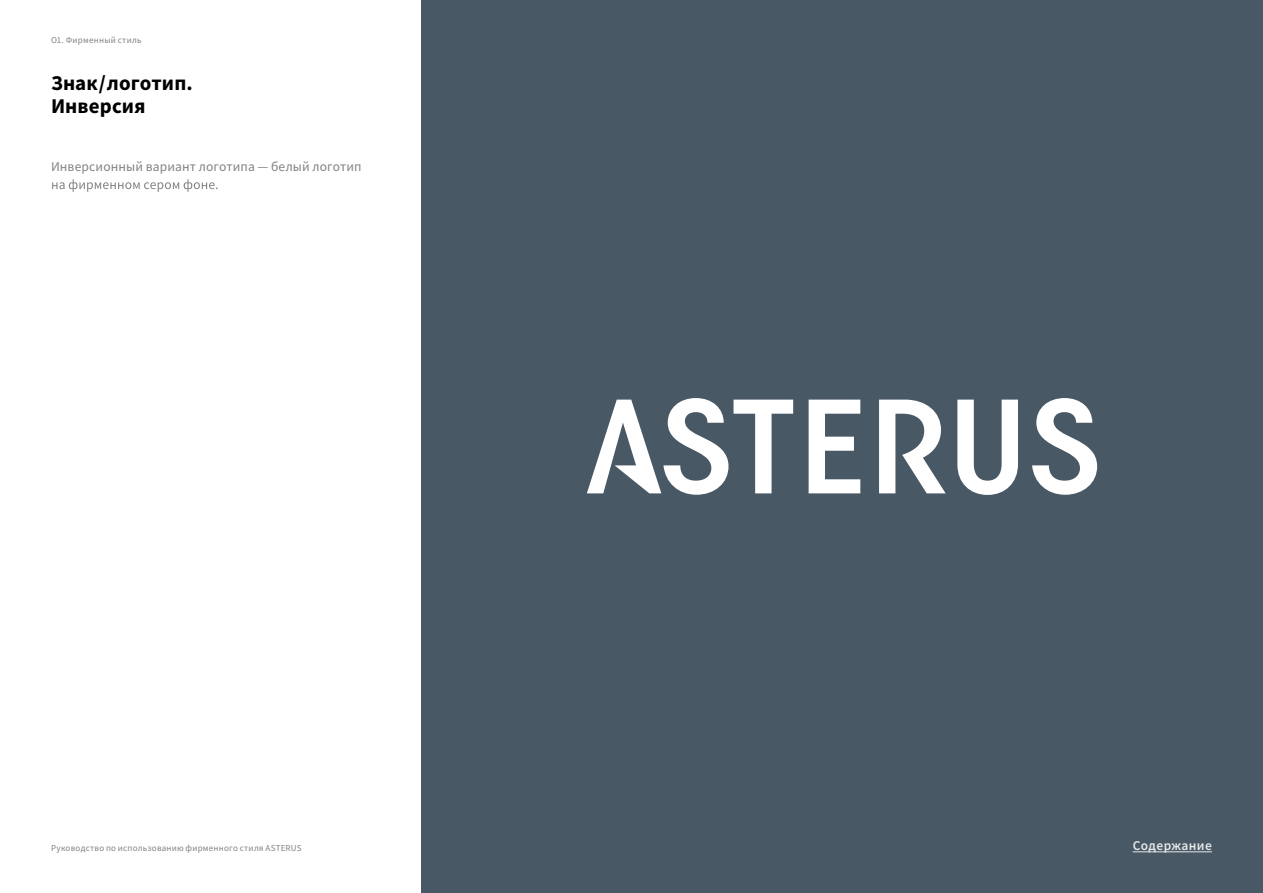
<style>
.page{position:relative;width:1263px;height:893px;background:#fff}
.page>*{position:absolute;margin:0;border:0;box-sizing:border-box;transform-origin:0 0}
.t1{font:700 21px/22.5px "Source Sans Pro";letter-spacing:.005em;color:#000}
.t2{font:13.5px "Source Sans Pro";letter-spacing:.01em;color:#808285}
.t3{font:600 13.5px "Source Sans Pro";letter-spacing:.025em;color:#e6e7e8}
.t4{font:9px "Source Sans Pro";letter-spacing:.025em;color:#808285}
</style>
<div class="page">
<div style="left:421px;top:0;width:842px;height:893px;background:#485865"></div>
<svg style="left:587px;top:398px;width:510px;height:97px"></svg>
<svg style="left:52px;top:179px;width:166px;height:13px"></svg>
<hr style="left:1133px;top:851px;width:79px;height:1px;background:#e6e7e8">
<p class="t4" style="left:51px;top:34px;width:92px">O1. Фирменный стиль</p>
<h1 class="t1" style="left:51px;top:71px;width:143px">Знак/логотип.<br>Инверсия</h1>
<h2 class="t2" style="left:51px;top:158px;width:312px">Инверсионный вариант логотипа — белый логотип</h2>
<p class="t4" style="left:51px;top:842px;width:252px">Руководство по использованию фирменного стиля ASTERUS</p>
<h2 class="t3" style="left:1133px;top:837px;width:81px">Содержание</h2>
</div>
